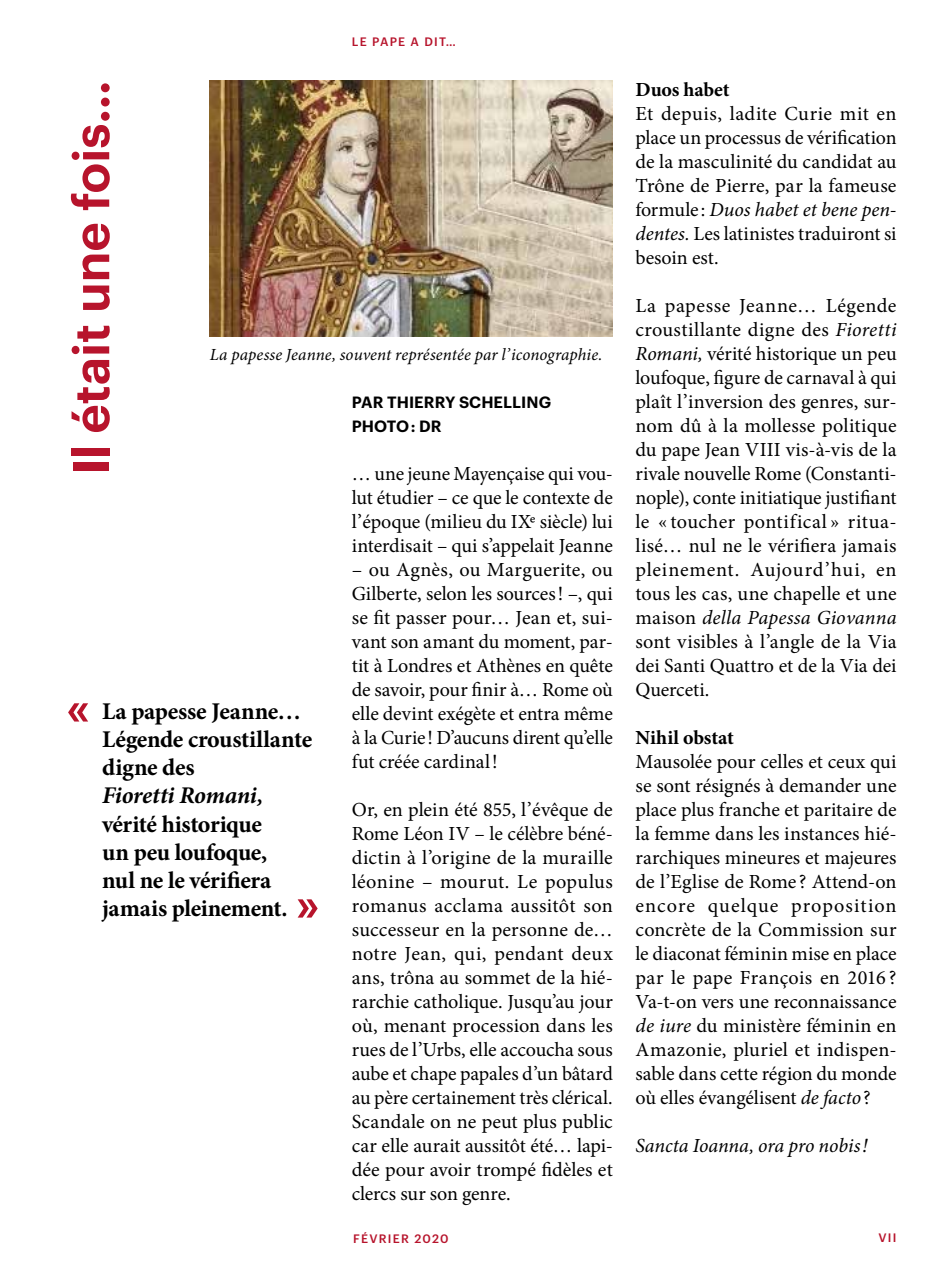
<style>
.page{position:relative;width:942px;height:1276px;background:#fff}
.page>*{position:absolute;margin:0;border:0;box-sizing:border-box;transform-origin:0 0}
.t1{font:600 50px "Graphik";color:#b7142c}
.t2{font:700 24px/28px "Minion Pro";letter-spacing:-.015em;color:#000}
.t3{font:italic 700 24px "Minion Pro";letter-spacing:-.01em;color:#000}
.t4{font:20px/24px "Minion Pro";color:#000;text-align:justify}
.t5{font:italic 20px "Minion Pro";letter-spacing:-.005em;color:#000}
.t6{font:700 20px "Minion Pro";letter-spacing:-.005em;color:#000}
.t7{font:italic 17px "Minion Pro";letter-spacing:.005em;color:#000}
.t8{font:600 16px/24px "Graphik";letter-spacing:.005em;color:#000}
.t9{font:500 12px "Graphik";letter-spacing:.105em;color:#b7142c}
.s1{font-style:italic}
</style>
<div class="page">
<svg style="left:68px;top:703px;width:20px;height:18px"></svg>
<svg style="left:297px;top:899px;width:20px;height:18px"></svg>
<img style="left:210px;top:81px;width:402px;height:255px">
<p class="t9" style="left:352px;top:32px;width:106px">LE PAPE A DIT…</p>
<h1 class="t1" style="left:53px;top:475px;width:396px;rotate:-90deg">Il était une fois…</h1>
<p class="t7" style="left:210px;top:343px;width:394px">La papesse Jeanne, souvent représentée par l’iconographie.</p>
<p class="t8" style="left:352px;top:389px;width:201px">PAR THIERRY SCHELLING<br>PHOTO : DR</p>
<p class="t4" style="left:351px;top:462px;width:262px">… une jeune Mayençaise qui vou&shy;lut étudier – ce que le contexte de l’époque (milieu du IXe siècle) lui interdisait – qui s’appelait Jeanne</p>
<p class="t4" style="left:351px;top:558px;width:262px">– ou Agnès, ou Marguerite, ou Gilberte, selon les sources! –, qui se fit passer pour… Jean et, sui&shy;vant son amant du moment, par&shy;tit à Londres et Athènes en quête de savoir, pour finir à… Rome où elle devint exégète et entra même à la Curie! D’aucuns dirent qu’elle fut créée cardinal!</p>
<p class="t4" style="left:351px;top:798px;width:262px">Or, en plein été 855, l’évêque de Rome Léon IV – le célèbre béné&shy;dictin à l’origine de la muraille léonine – mourut. Le populus romanus acclama aussitôt son successeur en la personne de… notre Jean, qui, pendant deux ans, trôna au sommet de la hié&shy;rarchie catholique. Jusqu’au jour où, menant procession dans les rues de l’Urbs, elle accoucha sous aube et chape papales d’un bâtard au père certainement très clérical.<br>Scandale on ne peut plus public car elle aurait aussitôt été… lapi&shy;dée pour avoir trompé fidèles et clercs sur son genre.</p>
<p class="t2" style="left:102px;top:697px;width:211px">La papesse Jeanne…<br>Légende croustillante digne des</p>
<p class="t3" style="left:102px;top:778px;width:163px">Fioretti Romani,</p>
<p class="t2" style="left:102px;top:809px;width:187px">vérité historique un peu loufoque, nul ne le vérifiera jamais pleinement.</p>
<p class="t6" style="left:635px;top:76px;width:96px">Duos habet</p>
<p class="t4" style="left:635px;top:102px;width:262px">Et depuis, ladite Curie mit en place un processus de vérification de la masculinité du candidat au Trône de Pierre, par la fameuse formule: <span class="s1">Duos habet et bene pen&shy;dentes.</span> Les latinistes traduiront si besoin est.</p>
<p class="t4" style="left:635px;top:294px;width:262px">La papesse Jeanne… Légende croustillante digne des <span class="s1">Fioretti Romani,</span> vérité historique un peu loufoque, figure de carnaval à qui plaît l’inversion des genres, sur&shy;nom dû à la mollesse politique du pape Jean VIII vis-à-vis de la rivale nouvelle Rome (Constanti&shy;nople), conte initiatique justifiant le « toucher pontifical » ritua&shy;lisé… nul ne le vérifiera jamais pleinement. Aujourd’hui, en tous les cas, une chapelle et une maison <span class="s1">della Papessa Giovanna </span>sont visibles à l’angle de la Via dei Santi Quattro et de la Via dei Querceti.</p>
<p class="t6" style="left:635px;top:724px;width:100px">Nihil obstat</p>
<p class="t4" style="left:635px;top:750px;width:262px">Mausolée pour celles et ceux qui se sont résignés à demander une place plus franche et paritaire de la femme dans les instances hié&shy;rarchiques mineures et majeures de l’Eglise de Rome ? Attend-on encore quelque proposition concrète de la Commission sur le diaconat féminin mise en place par le pape François en 2016 ?<br>Va-t-on vers une reconnaissance <span class="s1">de iure</span> du ministère féminin en Amazonie, pluriel et indispen&shy;sable dans cette région du monde où elles évangélisent <span class="s1">de facto</span>?</p>
<p class="t5" style="left:635px;top:1132px;width:233px">Sancta Ioanna, ora pro nobis!</p>
<p class="t9" style="left:353px;top:1229px;width:97px">FÉVRIER 2020</p>
<p class="t9" style="left:878px;top:1228px;width:20px">VII</p>
</div>
